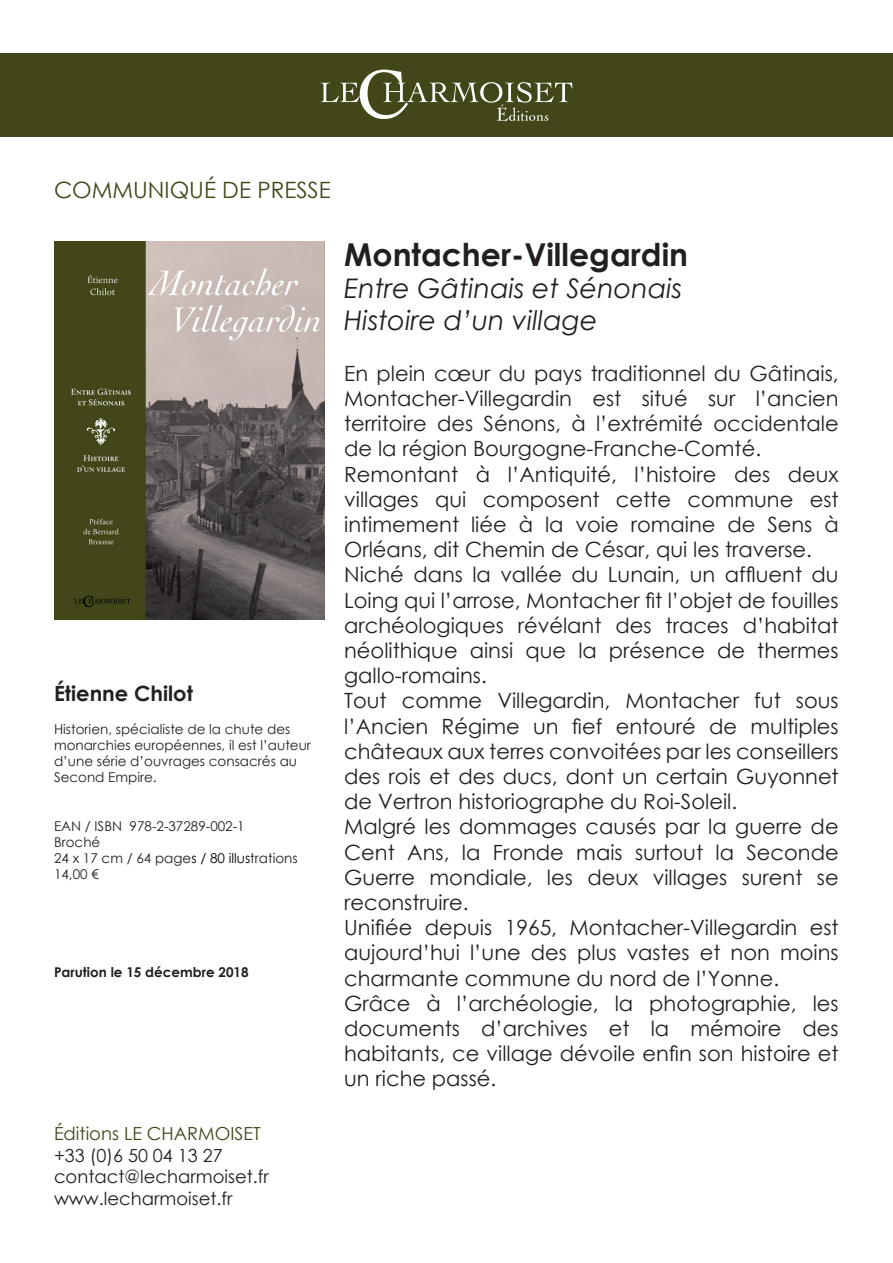
<style>
.page{position:relative;width:893px;height:1263px;background:#fff}
.page>*{position:absolute;margin:0;border:0;box-sizing:border-box;transform-origin:0 0}
.t1{font:700 31.5px "Century Gothic";color:#231f20}
.t2{font:italic 27px/32.4px "Century Gothic";color:#231f20}
.t3{font:22.5px "Century Gothic";color:#424619}
.t4{font:21px/25.2px "Century Gothic";color:#231f20}
.t5{font:700 21px "Century Gothic";color:#231f20}
.t6{font:18px/21.6px "Century Gothic";color:#231f20}
.t7{font:18px "Century Gothic";color:#424619}
.t8{font:13.5px/16.2px "Century Gothic";color:#231f20}
.t9{font:700 13.5px "Century Gothic";color:#231f20}
.s1{color:#000}
</style>
<div class="page">
<img style="left:54px;top:242px;width:270px;height:378px">
<div style="left:0;top:54px;width:893px;height:83px;background:#424619"></div>
<svg style="left:320px;top:70px;width:252px;height:51px"></svg>
<p class="t3" style="left:54px;top:175px;width:278px">COMMUNIQUÉ DE PRESSE</p>
<p class="t5" style="left:54px;top:677px;width:141px">Étienne Chilot</p>
<p class="t8" style="left:54px;top:720px;width:259px">Historien, spécialiste de la chute des monarchies européennes, il est l’auteur d’une série d’ouvrages consacrés au Second Empire.</p>
<p class="t8" style="left:54px;top:817px;width:245px">EAN / ISBN 978-2-37289-002-1<br>Broché<br>24 x 17 cm / 64 page<span class="s1">s / 80 illus</span>trations<br>14,00 €</p>
<p class="t9" style="left:54px;top:961px;width:196px">Parution le 15 décembre 2018</p>
<p class="t7" style="left:54px;top:1121px;width:208px">Éditions LE CHARMOISET</p>
<p class="t6" style="left:54px;top:1144px;width:216px">+33 (0)6 50 04 13 27 contact@lecharmoiset.fr www.lecharmoiset.fr</p>
<h1 class="t1" style="left:344px;top:230px;width:345px">Montacher-Villegardin</h1>
<p class="t2" style="left:344px;top:272px;width:340px">Entre Gâtinais et Sénonais<br>Histoire d’un village</p>
<p class="t4" style="left:344px;top:360px;width:496px">En plein cœur du pays traditionnel du Gâtinais, Montacher-Villegardin est situé sur l’ancien territoire des Sénons, à l’extrémité occidentale de la région Bourgogne-Franche-Comté.<br>Remontant à l’Antiquité, l’histoire des deux villages qui composent cette commune est intimement liée à la voie romaine de Sens à Orléans, dit Chemin de César, qui les traverse.<br>Niché dans la vallée du Lunain, un affluent du Loing qui l’arrose, Montacher fit l’objet de fouilles archéologiques révélant des traces d’habitat néolithique ainsi que la présence de thermes gallo-romains.<br>Tout comme Villegardin, Montacher fut sous l’Ancien Régime un fief entouré de multiples châteaux aux terres convoitées par les conseillers des rois et des ducs, dont un certain Guyonnet de Vertron historiographe du Roi-Soleil.<br>Malgré les dommages causés par la guerre de Cent Ans, la Fronde mais surtout la Seconde Guerre mondiale, les deux villages surent se reconstruire.<br>Unifiée depuis 1965, Montacher-Villegardin est aujourd’hui l’une des plus vastes et non moins charmante commune du nord de l’Yonne.<br>Grâce à l’archéologie, la photographie, les documents d’archives et la mémoire des habitants, ce village dévoile enfin son histoire et un riche passé.</p>
</div>
